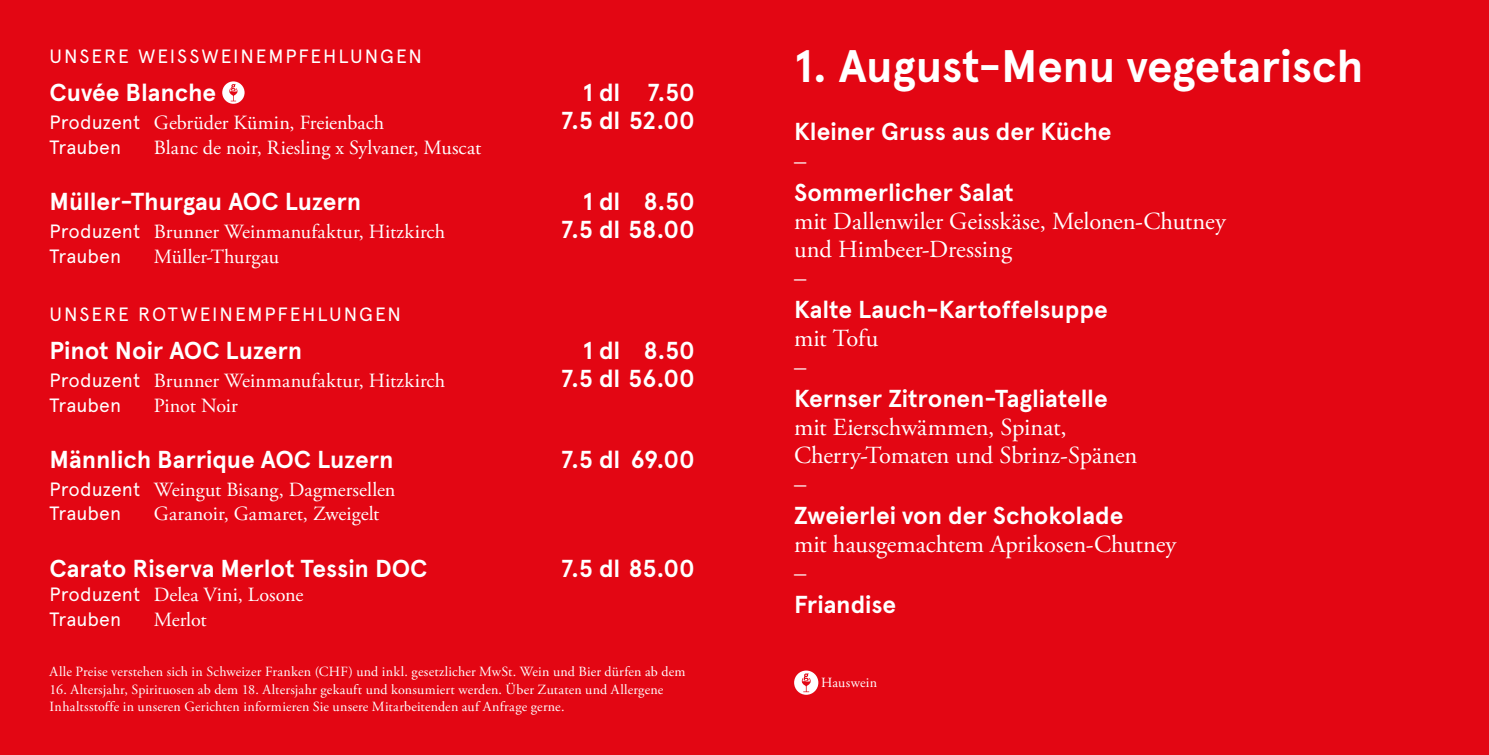
<style>
.page{position:relative;width:1489px;height:755px;background:#fff}
.page>*{position:absolute;margin:0;border:0;box-sizing:border-box;transform-origin:0 0}
.t1{font:700 45.5px "Apercu Pro";letter-spacing:-.005em;color:#fff}
.t2{font:700 24.5px "Apercu Pro";letter-spacing:-.005em;color:#fff}
.t3{font:24.5px/28px "Adobe Garamond Pro";letter-spacing:-.005em;color:#fff}
.t4{font:20.12px "Adobe Garamond Pro";letter-spacing:.005em;color:#fff}
.t5{font:20.12px "Adobe Garamond Pro";letter-spacing:-.015em;color:#fff}
.t6{font:19.25px "Apercu Pro";letter-spacing:.1em;color:#fff}
.t7{font:19.25px "Apercu Pro";color:#fff}
.t8{font:14px/17.5px "Adobe Garamond Pro";letter-spacing:.01em;color:#fff}
.s1{font-family:"Apercu Pro";font-size:19.25px}
</style>
<div class="page">
<div style="left:0;top:0;width:1488px;height:754px;background:#e30613"></div>
<div style="left:794px;top:670px;width:24px;height:24px;background:#fff;border-radius:50%"></div>
<svg style="left:801px;top:673px;width:9px;height:18px"></svg>
<div style="left:222px;top:81px;width:22px;height:23px;background:#fff;border-radius:50%"></div>
<svg style="left:229px;top:84px;width:8px;height:17px"></svg>
<p class="t6" style="left:50px;top:42px;width:374px">UNSERE WEISSWEINEMPFEHLUNGEN</p>
<p class="t2" style="left:50px;top:74px;width:168px">Cuvée Blanche</p>
<p class="t2" style="left:583px;top:74px;width:113px">1 dl 7.50</p>
<p class="t4" style="left:50px;top:111px;width:336px"><span class="s1">Produzent</span> Gebrüder Kümin, Freienbach</p>
<p class="t2" style="left:561px;top:102px;width:135px">7.5 dl 52.00</p>
<p class="t7" style="left:50px;top:132px;width:73px">Trauben</p>
<p class="t4" style="left:154px;top:135px;width:329px">Blanc de noir, Riesling x Sylvaner, Muscat</p>
<p class="t2" style="left:50px;top:183px;width:313px">Müller-Thurgau AOC Luzern</p>
<p class="t2" style="left:583px;top:183px;width:113px">1 dl 8.50</p>
<p class="t4" style="left:50px;top:220px;width:397px"><span class="s1">Produzent</span> Brunner Weinmanufaktur, Hitzkirch</p>
<p class="t2" style="left:561px;top:211px;width:135px">7.5 dl 58.00</p>
<p class="t7" style="left:50px;top:241px;width:73px">Trauben</p>
<p class="t4" style="left:154px;top:244px;width:127px">Müller-Thurgau</p>
<p class="t6" style="left:50px;top:299px;width:353px">UNSERE ROTWEINEMPFEHLUNGEN</p>
<p class="t2" style="left:50px;top:332px;width:254px">Pinot Noir AOC Luzern</p>
<p class="t2" style="left:583px;top:332px;width:113px">1 dl 8.50</p>
<p class="t4" style="left:50px;top:368px;width:397px"><span class="s1">Produzent</span> Brunner Weinmanufaktur, Hitzkirch</p>
<p class="t2" style="left:561px;top:360px;width:135px">7.5 dl 56.00</p>
<p class="t7" style="left:50px;top:390px;width:73px">Trauben</p>
<p class="t5" style="left:154px;top:393px;width:86px">Pinot Noir</p>
<p class="t2" style="left:50px;top:440px;width:345px">Männlich Barrique AOC Luzern</p>
<p class="t2" style="left:561px;top:440px;width:135px">7.5 dl 69.00</p>
<p class="t4" style="left:50px;top:477px;width:347px"><span class="s1">Produzent</span> Weingut Bisang, Dagmersellen</p>
<p class="t7" style="left:50px;top:498px;width:73px">Trauben</p>
<p class="t4" style="left:154px;top:501px;width:227px">Garanoir, Gamaret, Zweigelt</p>
<p class="t2" style="left:50px;top:549px;width:379px">Carato Riserva Merlot Tessin DOC</p>
<p class="t2" style="left:561px;top:549px;width:135px">7.5 dl 85.00</p>
<p class="t4" style="left:50px;top:582px;width:255px"><span class="s1">Produzent</span> Delea Vini, Losone</p>
<p class="t7" style="left:50px;top:604px;width:73px">Trauben</p>
<p class="t4" style="left:154px;top:607px;width:54px">Merlot</p>
<h1 class="t1" style="left:794px;top:32px;width:571px">1. August-Menu vegetarisch</h1>
<p class="t2" style="left:794px;top:113px;width:319px">Kleiner Gruss aus der Küche</p>
<p class="t3" style="left:794px;top:147px;width:14px">–</p>
<p class="t2" style="left:794px;top:173px;width:221px">Sommerlicher Salat</p>
<p class="t3" style="left:794px;top:208px;width:433px">mit Dallenwiler Geisskäse, Melonen-Chutney und Himbeer-Dressing<br>–</p>
<p class="t2" style="left:794px;top:290px;width:315px">Kalte Lauch-Kartoffelsuppe</p>
<p class="t3" style="left:794px;top:325px;width:86px">mit Tofu –</p>
<p class="t2" style="left:794px;top:379px;width:315px">Kernser Zitronen-Tagliatelle</p>
<p class="t3" style="left:794px;top:414px;width:345px">mit Eierschwämmen, Spinat,<br>Cherry-Tomaten und Sbrinz-Spänen –</p>
<p class="t2" style="left:794px;top:496px;width:331px">Zweierlei von der Schokolade</p>
<p class="t3" style="left:794px;top:531px;width:384px">mit hausgemachtem Aprikosen-Chutney –</p>
<p class="t2" style="left:794px;top:585px;width:104px">Friandise</p>
<p class="t8" style="left:50px;top:663px;width:637px">Alle Preise verstehen sich in Schweizer Franken (CHF) und inkl. gesetzlicher MwSt. Wein und Bier dürfen ab dem</p>
<p class="t8" style="left:50px;top:680px;width:615px">16. Altersjahr, Spirituosen ab dem 18. Altersjahr gekauft und konsumiert werden. Über Zutaten und Allergene<br>Inhaltsstoffe in unseren Gerichten informieren Sie unsere Mitarbeitenden auf Anfrage gerne.</p>
<p class="t8" style="left:821px;top:673px;width:58px">Hauswein</p>
</div>
